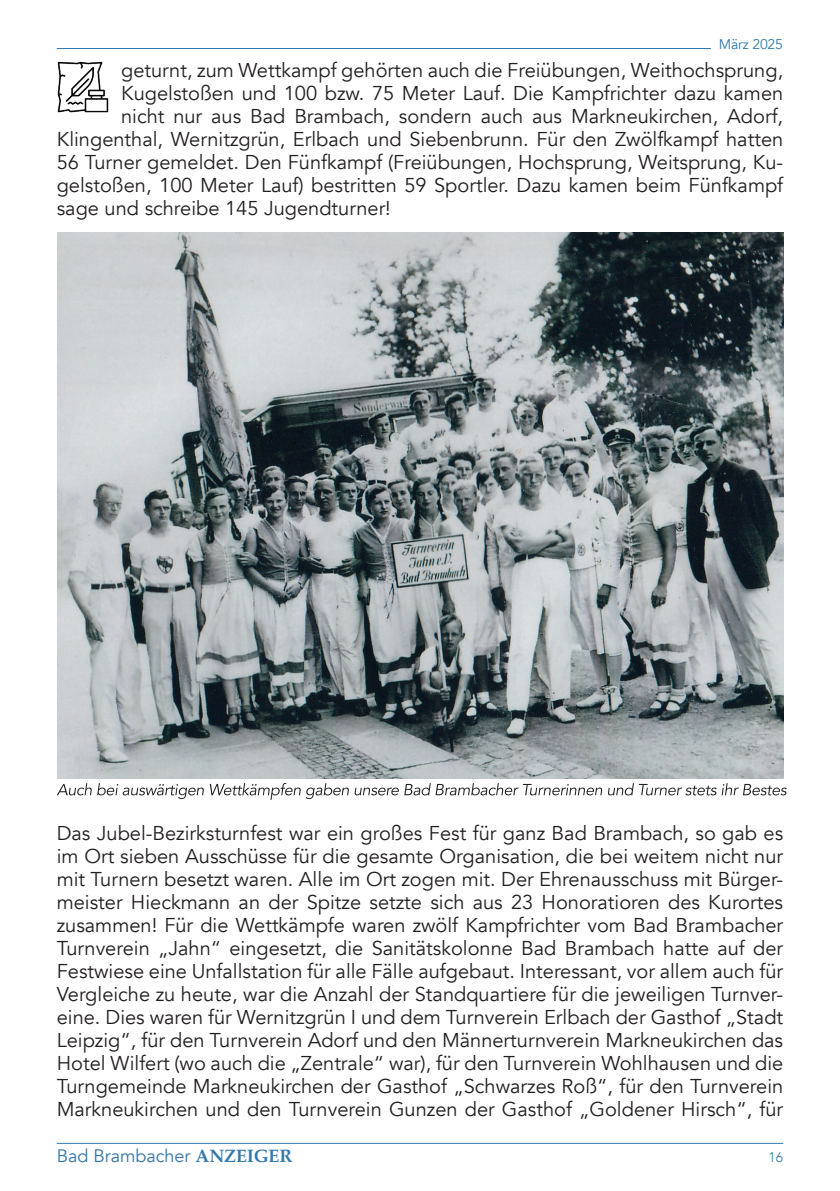
<style>
.page{position:relative;width:840px;height:1191px;background:#fff}
.page>*{position:absolute;margin:0;border:0;box-sizing:border-box;transform-origin:0 0}
.t1{font:20px/23px "Avenir";color:#231f20;text-align:justify}
.t2{font:18px "Avenir";color:#3576a9}
.t3{font:14px "Avenir";letter-spacing:-.01em;color:#3379ad}
.t4{font:300 14px "Avenir";color:#3379ad}
.s1{font-family:"Palatino";font-weight:700;color:#3379ad}
</style>
<div class="page">
<hr style="left:57px;top:1143px;width:725px;height:1px;background:#3379ad">
<hr style="left:57px;top:48px;width:653px;height:1px;background:#3379ad">
<img style="left:57px;top:61px;width:52px;height:52px">
<svg style="left:57px;top:783px;width:729px;height:17px"></svg>
<img style="left:57px;top:232px;width:725px;height:546px">
<p class="t3" style="left:718px;top:36px;width:66px">März 2025</p>
<p class="t1" style="left:121px;top:59px;width:663px">geturnt, zum Wettkampf gehörten auch die Freiübungen, Weithochsprung,</p>
<p class="t1" style="left:121px;top:82px;width:663px">Kugelstoßen und 100 bzw. 75 Meter Lauf. Die Kampfrichter dazu kamen</p>
<p class="t1" style="left:121px;top:105px;width:663px">nicht nur aus Bad Brambach, sondern auch aus Markneukirchen, Adorf,</p>
<p class="t1" style="left:57px;top:128px;width:727px">Klingenthal, Wernitzgrün, Erlbach und Siebenbrunn. Für den Zwölfkampf hatten</p>
<p class="t1" style="left:57px;top:151px;width:727px">56 Turner gemeldet. Den Fünfkampf (Freiübungen, Hochsprung, Weitsprung, Ku-</p>
<p class="t1" style="left:57px;top:174px;width:727px">gelstoßen, 100 Meter Lauf) bestritten 59 Sportler. Dazu kamen beim Fünfkampf</p>
<p class="t1" style="left:57px;top:197px;width:335px">sage und schreibe 145 Jugendturner!</p>
<p class="t1" style="left:57px;top:822px;width:727px">Das Jubel-Bezirksturnfest war ein großes Fest für ganz Bad Brambach, so gab es im Ort sieben Ausschüsse für die gesamte Organisation, die bei weitem nicht nur mit Turnern besetzt waren. Alle im Ort zogen mit. Der Ehrenausschuss mit Bürger&shy;meister Hieckmann an der Spitze setzte sich aus 23 Honoratioren des Kurortes zusammen! Für die Wettkämpfe waren zwölf Kampfrichter vom Bad Brambacher Turnverein „Jahn“ eingesetzt, die Sanitätskolonne Bad Brambach hatte auf der Festwiese eine Unfallstation für alle Fälle aufgebaut. Interessant, vor allem auch für Vergleiche zu heute, war die Anzahl der Standquartiere für die jeweiligen Turnver&shy;eine. Dies waren für Wernitzgrün I und dem Turnverein Erlbach der Gasthof „Stadt Leipzig“, für den Turnverein Adorf und den Männerturnverein Markneukirchen das Hotel Wilfert (wo auch die „Zentrale“ war), für den Turnverein Wohlhausen und die Turngemeinde Markneukirchen der Gasthof „Schwarzes Roß“, für den Turnverein Markneukirchen und den Turnverein Gunzen der Gasthof „Goldener Hirsch“, für</p>
<p class="t2" style="left:57px;top:1145px;width:237px">Bad Brambacher <span class="s1">ANZEIGER</span></p>
<p class="t4" style="left:768px;top:1149px;width:16px">16</p>
</div>
